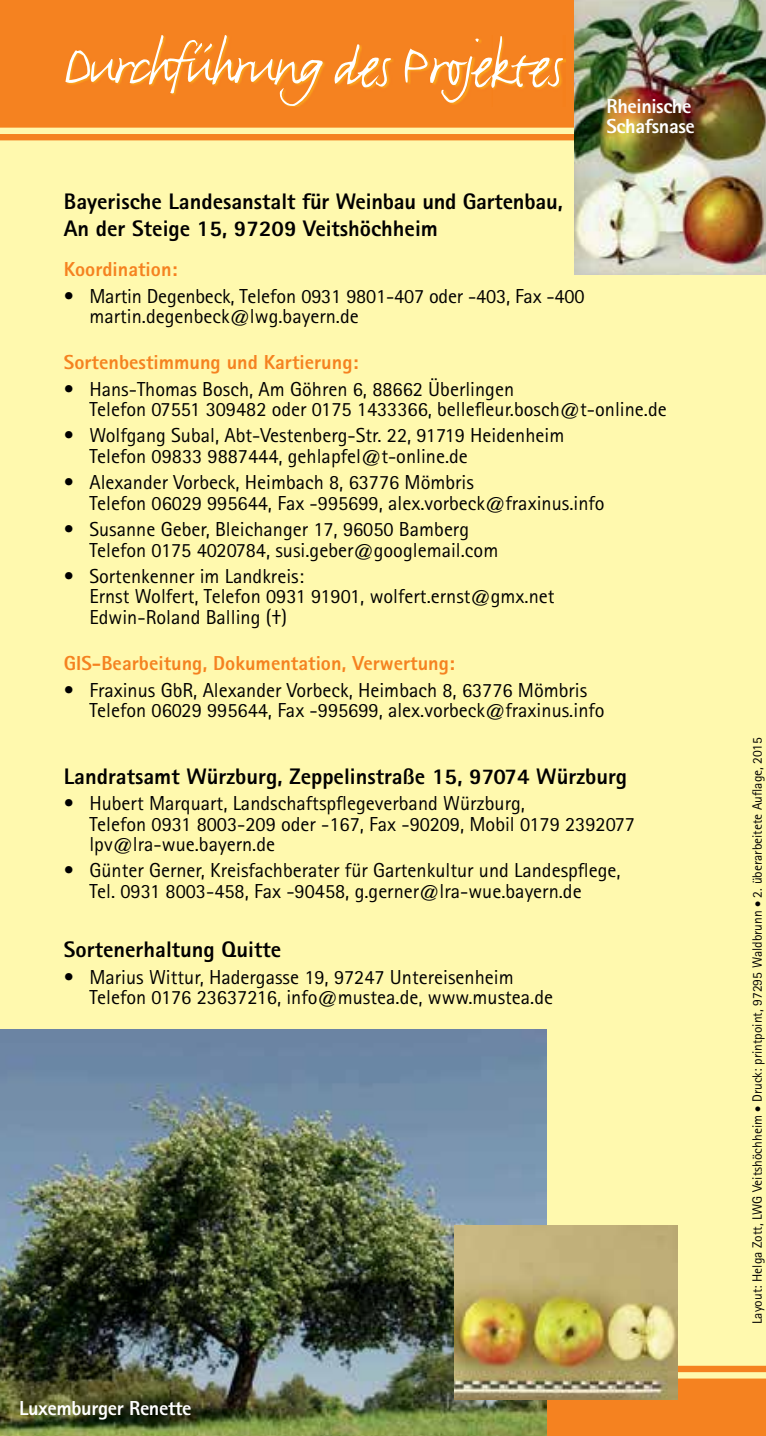
<style>
.page{position:relative;width:766px;height:1436px;background:#fff}
.page>*{position:absolute;margin:0;border:0;box-sizing:border-box;transform-origin:0 0}
.t1{font:67.5px "Justlefthand";letter-spacing:-.05em;color:#fff}
.t2{font:800 22.5px/27px "Rotis Sans Serif";color:#000}
.t3{font:20.25px/20.2px "Rotis Sans Serif";color:#000}
.t4{font:800 20.25px "Rotis Sans Serif";color:#f58220}
.t5{font:800 20.25px/20.2px "Rotis Sans Serif";letter-spacing:-.02em;color:#fff}
.t6{font:13.5px "Rotis Sans Serif";color:#000}
</style>
<div class="page">
<div style="left:0;top:128px;width:765px;height:1250px;background:#fff9ae"></div>
<div style="left:546px;top:1378px;width:219px;height:57px;background:#f58220"></div>
<svg style="left:677px;top:1365px;width:88px;height:6px"></svg>
<div style="left:0;top:0;width:574px;height:128px;background:#f58220"></div>
<div style="left:0;top:134px;width:574px;height:6px;background:#f58220"></div>
<img style="left:67px;top:36px;width:498px;height:71px">
<img style="left:574px;top:0;width:191px;height:274px">
<img style="left:0;top:1029px;width:546px;height:406px">
<img style="left:454px;top:1225px;width:223px;height:174px">
<h1 class="t1" style="left:64px;top:27px;width:500px">Durchführung des Projektes</h1>
<p class="t5" style="left:606px;top:95px;width:90px">Rheinische<br>Schafsnase</p>
<p class="t2" style="left:64px;top:188px;width:500px">Bayerische Landesanstalt für Weinbau und Gartenbau,<br>An der Steige 15, 97209 Veitshöchheim</p>
<p class="t4" style="left:64px;top:256px;width:115px">Koordination:</p>
<p class="t3" style="left:89px;top:285px;width:496px;text-indent:-26px">• Martin Degenbeck, Telefon 0931 9801-407 oder -403, Fax -400 martin.degenbeck@lwg.bayern.de</p>
<p class="t4" style="left:64px;top:349px;width:296px">Sortenbestimmung und Kartierung:</p>
<p class="t3" style="left:89px;top:378px;width:578px;text-indent:-26px">• Hans-Thomas Bosch, Am Göhren 6, 88662 Überlingen<br>Telefon 07551 309482 oder 0175 1433366, bellefleur.bosch@t-online.de</p>
<p class="t3" style="left:89px;top:425px;width:476px;text-indent:-26px">• Wolfgang Subal, Abt-Vestenberg-Str. 22, 91719 Heidenheim<br>Telefon 09833 9887444, gehlapfel@t-online.de</p>
<p class="t3" style="left:89px;top:472px;width:516px;text-indent:-26px">• Alexander Vorbeck, Heimbach 8, 63776 Mömbris<br>Telefon 06029 995644, Fax -995699, alex.vorbeck@fraxinus.info</p>
<p class="t3" style="left:89px;top:519px;width:410px;text-indent:-26px">• Susanne Geber, Bleichanger 17, 96050 Bamberg<br>Telefon 0175 4020784, susi.geber@googlemail.com</p>
<p class="t3" style="left:89px;top:566px;width:466px;text-indent:-26px">• Sortenkenner im Landkreis:<br>Ernst Wolfert, Telefon 0931 91901, wolfert.ernst@gmx.net<br>Edwin-Roland Balling (†)</p>
<p class="t4" style="left:64px;top:650px;width:392px">GIS-Bearbeitung, Dokumentation, Verwertung:</p>
<p class="t3" style="left:89px;top:679px;width:516px;text-indent:-26px">• Fraxinus GbR, Alexander Vorbeck, Heimbach 8, 63776 Mömbris<br>Telefon 06029 995644, Fax -995699, alex.vorbeck@fraxinus.info</p>
<p class="t2" style="left:64px;top:762px;width:564px">Landratsamt Würzburg, Zeppelinstraße 15, 97074 Würzburg</p>
<p class="t3" style="left:89px;top:793px;width:547px;text-indent:-26px">• Hubert Marquart, Landschaftspflegeverband Würzburg,<br>Telefon 0931 8003-209 oder -167, Fax -90209, Mobil 0179 2392077 lpv@lra-wue.bayern.de</p>
<p class="t3" style="left:89px;top:860px;width:532px;text-indent:-26px">• Günter Gerner, Kreisfachberater für Gartenkultur und Landespflege,<br>Tel. 0931 8003-458, Fax -90458, g.gerner@lra-wue.bayern.de</p>
<p class="t2" style="left:64px;top:935px;width:219px">Sortenerhaltung Quitte</p>
<p class="t3" style="left:89px;top:966px;width:465px;text-indent:-26px">• Marius Wittur, Hadergasse 19, 97247 Untereisenheim<br>Telefon 0176 23637216, info@mustea.de, www.mustea.de</p>
<p class="t5" style="left:19px;top:1397px;width:174px">Luxemburger Renette</p>
<p class="t6" style="left:749px;top:1323px;width:588px;rotate:-90deg">Layout: Helga Zott, LWG Veitshöchheim • Druck: printpoint, 97295 Waldbrunn • 2. überarbeitete Auflage, 2015</p>
</div>
